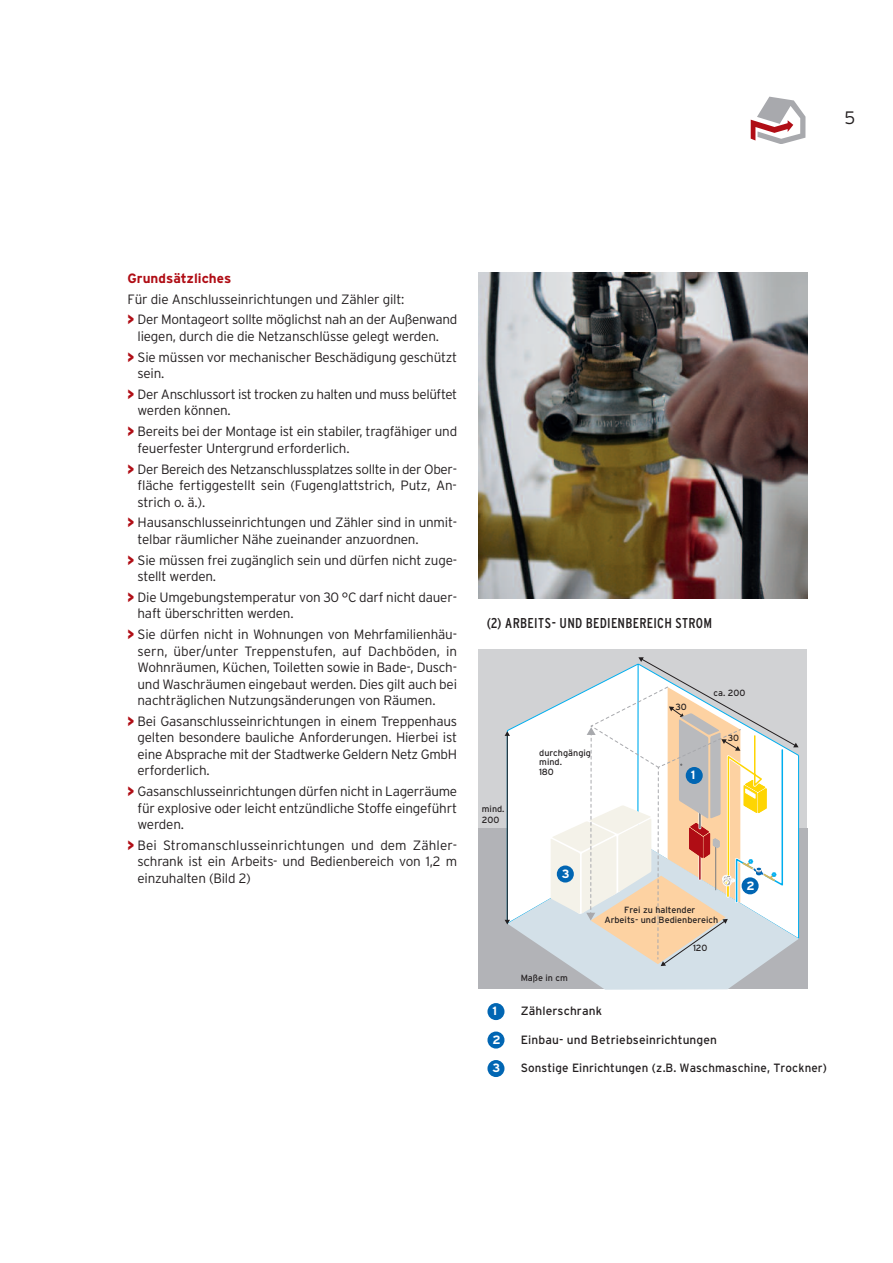
<style>
.page{position:relative;width:893px;height:1263px;background:#fff}
.page>*{position:absolute;margin:0;border:0;box-sizing:border-box;transform-origin:0 0}
.t1{font:300 18px "Interstate";color:#231f20}
.t2{font:condensed 14.25px "Interstate";letter-spacing:.02em;color:#231f20}
.t3{font:300 13.5px/16.5px "Interstate";letter-spacing:-.015em;color:#231f20}
.t4{font:700 13.5px "Interstate";color:#b00d15}
.t5{font:12px "Interstate";letter-spacing:.01em;color:#231f20}
.t6{font:700 12px "Interstate";color:#fff}
.t7{font:9px/10.5px "Interstate";color:#231f20}
.s1{font-weight:900;color:#b00d15}
</style>
<div class="page">
<svg style="left:751px;top:97px;width:54px;height:46px"></svg>
<div style="left:478px;top:649px;width:329px;height:272px;background:#d1d2d4"></div>
<div style="left:478px;top:828px;width:330px;height:161px;background:#b2b3b7"></div>
<div style="left:487px;top:1003px;width:17px;height:17px;background:#0166b3;border-radius:50%"></div>
<div style="left:487px;top:1031px;width:17px;height:17px;background:#0166b3;border-radius:50%"></div>
<div style="left:487px;top:1060px;width:17px;height:17px;background:#0166b3;border-radius:50%"></div>
<svg style="left:505px;top:657px;width:294px;height:333px"></svg>
<img style="left:479px;top:272px;width:328px;height:327px">
<h1 class="t1" style="left:844px;top:107px;width:12px">5</h1>
<p class="t4" style="left:128px;top:270px;width:105px">Grundsätzliches</p>
<p class="t3" style="left:128px;top:289px;width:331px;line-height:20.7px">Für die Anschlusseinrichtungen und Zähler gilt:<br><span class="s1">&gt;</span> Der Montageort sollte möglichst nah an der Außenwand</p>
<p class="t3" style="left:128px;top:326px;width:331px;line-height:20.7px;text-indent:10px">liegen, durch die die Netzanschlüsse gelegt werden.<br><span class="s1">&gt;</span> Sie müssen vor mechanischer Beschädigung geschützt</p>
<p class="t3" style="left:128px;top:363px;width:331px;line-height:20.7px;text-indent:10px">sein.<br><span class="s1">&gt;</span> Der Anschlussort ist trocken zu halten und muss belüftet</p>
<p class="t3" style="left:128px;top:400px;width:331px;line-height:20.7px;text-indent:10px">werden können.<br><span class="s1">&gt;</span> Bereits bei der Montage ist ein stabiler, tragfähiger und</p>
<p class="t3" style="left:128px;top:438px;width:331px;line-height:20.7px;text-indent:10px">feuerfester Untergrund erforderlich.<br><span class="s1">&gt;</span> Der Bereich des Netzanschlussplatzes sollte in der Ober-</p>
<p class="t3" style="left:137px;top:477px;width:321px">fläche fertiggestellt sein (Fugenglattstrich, Putz, An&shy;strich o. ä.).</p>
<p class="t3" style="left:137px;top:514px;width:321px;text-indent:-10px"><span class="s1">&gt;</span> Hausanschlusseinrichtungen und Zähler sind in unmit&shy;telbar räumlicher Nähe zueinander anzuordnen.</p>
<p class="t3" style="left:137px;top:552px;width:321px;text-indent:-10px"><span class="s1">&gt;</span> Sie müssen frei zugänglich sein und dürfen nicht zuge&shy;stellt werden.</p>
<p class="t3" style="left:137px;top:589px;width:321px;text-indent:-10px"><span class="s1">&gt;</span> Die Umgebungstemperatur von 30 °C darf nicht dauer&shy;haft überschritten werden.</p>
<p class="t3" style="left:137px;top:626px;width:321px;text-align:justify;text-indent:-10px"><span class="s1">&gt;</span> Sie dürfen nicht in Wohnungen von Mehrfamilienhäu&shy;sern, über/unter Treppenstufen, auf Dachböden, in Wohnräumen, Küchen, Toiletten sowie in Bade-, Dusch&shy;und Waschräumen eingebaut werden. Dies gilt auch bei nachträglichen Nutzungsänderungen von Räumen.</p>
<p class="t3" style="left:137px;top:713px;width:321px;text-align:justify;text-indent:-10px"><span class="s1">&gt;</span> Bei Gasanschlusseinrichtungen in einem Treppenhaus gelten besondere bauliche Anforderungen. Hierbei ist eine Absprache mit der Stadtwerke Geldern Netz GmbH erforderlich.</p>
<p class="t3" style="left:137px;top:783px;width:321px;text-align:justify;text-indent:-10px"><span class="s1">&gt;</span> Gasanschlusseinrichtungen dürfen nicht in Lagerräume für explosive oder leicht entzündliche Stoffe eingeführt werden.</p>
<p class="t3" style="left:137px;top:837px;width:321px;text-align:justify;text-indent:-10px"><span class="s1">&gt;</span> Bei Stromanschlusseinrichtungen und dem Zähler&shy;schrank ist ein Arbeits- und Bedienbereich von 1,2 m einzuhalten (Bild 2)</p>
<p class="t2" style="left:487px;top:615px;width:227px">(2) ARBEITS- UND BEDIENBEREICH STROM</p>
<p class="t7" style="left:482px;top:804px;width:24px">mind.<br>200</p>
<p class="t7" style="left:539px;top:748px;width:53px;line-height:9px">durchgängig mind.</p>
<p class="t7" style="left:539px;top:767px;width:16px">180</p>
<p class="t7" style="left:675px;top:701px;width:13px">30</p>
<p class="t6" style="left:691px;top:768px;width:6px">1</p>
<p class="t7" style="left:713px;top:688px;width:33px">ca. 200</p>
<p class="t7" style="left:728px;top:733px;width:13px">30</p>
<p class="t6" style="left:492px;top:1004px;width:6px">1</p>
<p class="t6" style="left:492px;top:1032px;width:10px">2</p>
<p class="t6" style="left:492px;top:1061px;width:9px">3</p>
<p class="t6" style="left:562px;top:866px;width:9px">3</p>
<p class="t7" style="left:521px;top:972px;width:49px">Maße in cm</p>
<p class="t7" style="left:604px;top:904px;width:116px;text-align:center">Frei zu haltender<br>Arbeits- und Bedienbereich</p>
<p class="t7" style="left:693px;top:943px;width:16px">120</p>
<p class="t6" style="left:747px;top:878px;width:10px">2</p>
<p class="t5" style="left:521px;top:1004px;width:83px">Zählerschrank</p>
<p class="t5" style="left:521px;top:1033px;width:198px">Einbau- und Betriebseinrichtungen</p>
<p class="t5" style="left:521px;top:1061px;width:308px">Sonstige Einrichtungen (z.B. Waschmaschine, Trockner)</p>
</div>
